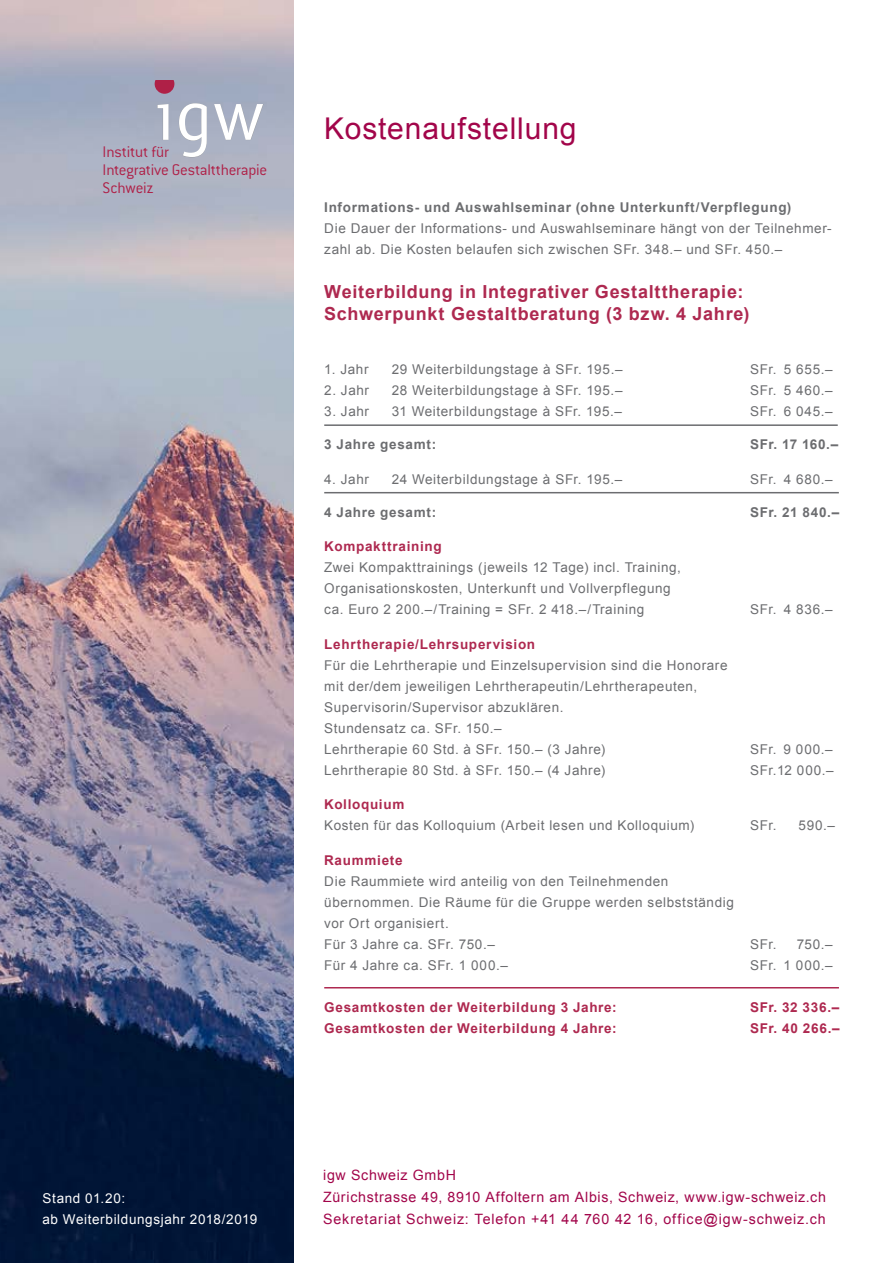
<style>
.page{position:relative;width:893px;height:1263px;background:#fff}
.page>*{position:absolute;margin:0;border:0;box-sizing:border-box;transform-origin:0 0}
.t1{font:30px "Arial";letter-spacing:.03em;color:#a2054a}
.t2{font:700 18px "Arial";letter-spacing:.04em;color:#ae2950}
.t3{font:300 16.95px/18.1px "Conduit ITC Std";letter-spacing:-.015em;color:#af2047}
.t4{font:14.25px/22.2px "Arial";letter-spacing:.05em;color:#a2054a}
.t5{font:13.5px/21px "Arial";letter-spacing:.045em;color:#6c6d70}
.t6{font:700 13.5px "Arial";letter-spacing:.055em;color:#ae2950}
.t7{font:700 13.5px "Arial";letter-spacing:.05em;color:#6c6d70}
.t8{font:13.5px "Arial";letter-spacing:.045em;color:#fff}
</style>
<div class="page">
<img style="left:0;top:0;width:293px;height:1263px">
<svg style="left:155px;top:81px;width:19px;height:13px"></svg>
<svg style="left:157px;top:104px;width:11px;height:36px"></svg>
<svg style="left:179px;top:103px;width:28px;height:54px"></svg>
<svg style="left:214px;top:104px;width:49px;height:36px"></svg>
<hr style="left:324px;top:424px;width:514px;height:2px;background:#6c6d70">
<hr style="left:324px;top:492px;width:515px;height:1px;background:#6c6d70">
<hr style="left:324px;top:987px;width:515px;height:1px;background:#ae2950">
<p class="t3" style="left:103px;top:142px;width:166px">Institut für<br>Integrative Gestalttherapie<br>Schweiz</p>
<p class="t8" style="left:43px;top:1189px;width:84px">Stand 01.20:</p>
<p class="t8" style="left:43px;top:1210px;width:216px">ab Weiterbildungsjahr 2018/2019</p>
<p class="t1" style="left:324px;top:109px;width:254px">Kostenaufstellung</p>
<p class="t7" style="left:324px;top:199px;width:469px">Informations- und Auswahlseminar (ohne Unterkunft/Verpflegung)</p>
<p class="t5" style="left:324px;top:218px;width:509px">Die Dauer der Informations- und Auswahlseminare hängt von der Teilnehmer-</p>
<p class="t5" style="left:324px;top:239px;width:460px">zahl ab. Die Kosten belaufen sich zwischen SFr. 348.– und SFr. 450.–</p>
<p class="t2" style="left:324px;top:279px;width:421px">Weiterbildung in Integrativer Gestalttherapie:</p>
<p class="t2" style="left:324px;top:302px;width:427px">Schwerpunkt Gestaltberatung (3 bzw. 4 Jahre)</p>
<p class="t5" style="left:324px;top:359px;width:46px">1. Jahr</p>
<p class="t5" style="left:392px;top:359px;width:232px">29 Weiterbildungstage à SFr. 195.–</p>
<p class="t5" style="left:750px;top:359px;width:84px">SFr. 5 655.–</p>
<p class="t5" style="left:324px;top:380px;width:46px">2. Jahr</p>
<p class="t5" style="left:392px;top:380px;width:232px">28 Weiterbildungstage à SFr. 195.–</p>
<p class="t5" style="left:750px;top:380px;width:84px">SFr. 5 460.–</p>
<p class="t5" style="left:324px;top:401px;width:46px">3. Jahr</p>
<p class="t5" style="left:392px;top:401px;width:232px">31 Weiterbildungstage à SFr. 195.–</p>
<p class="t5" style="left:750px;top:401px;width:84px">SFr. 6 045.–</p>
<p class="t7" style="left:324px;top:436px;width:113px">3 Jahre gesamt:</p>
<p class="t7" style="left:750px;top:436px;width:89px">SFr. 17 160.–</p>
<p class="t5" style="left:324px;top:469px;width:46px">4. Jahr</p>
<p class="t5" style="left:392px;top:469px;width:232px">24 Weiterbildungstage à SFr. 195.–</p>
<p class="t5" style="left:750px;top:469px;width:84px">SFr. 4 680.–</p>
<p class="t7" style="left:324px;top:503px;width:113px">4 Jahre gesamt:</p>
<p class="t7" style="left:750px;top:503px;width:91px">SFr. 21 840.–</p>
<p class="t6" style="left:324px;top:538px;width:119px">Kompakttraining</p>
<p class="t5" style="left:324px;top:557px;width:358px">Zwei Kompakttrainings (jeweils 12 Tage) incl. Training,<br>Organisationskosten, Unterkunft und Vollverpflegung</p>
<p class="t5" style="left:324px;top:599px;width:322px">ca. Euro 2 200.–/Training = SFr. 2 418.–/Training</p>
<p class="t5" style="left:750px;top:599px;width:84px">SFr. 4 836.–</p>
<p class="t6" style="left:324px;top:635px;width:212px">Lehrtherapie/Lehrsupervision</p>
<p class="t5" style="left:324px;top:655px;width:405px">Für die Lehrtherapie und Einzelsupervision sind die Honorare</p>
<p class="t5" style="left:324px;top:676px;width:375px">mit der/dem jeweiligen Lehrtherapeutin/Lehrtherapeuten,</p>
<p class="t5" style="left:324px;top:697px;width:241px">Supervisorin/Supervisor abzuklären.<br>Stundensatz ca. SFr. 150.–</p>
<p class="t5" style="left:324px;top:739px;width:283px">Lehrtherapie 60 Std. à SFr. 150.– (3 Jahre)</p>
<p class="t5" style="left:750px;top:739px;width:84px">SFr. 9 000.–</p>
<p class="t5" style="left:324px;top:760px;width:282px">Lehrtherapie 80 Std. à SFr. 150.– (4 Jahre)</p>
<p class="t5" style="left:750px;top:760px;width:85px">SFr.12 000.–</p>
<p class="t6" style="left:324px;top:796px;width:82px">Kolloquium</p>
<p class="t5" style="left:324px;top:815px;width:371px">Kosten für das Kolloquium (Arbeit lesen und Kolloquium)</p>
<p class="t5" style="left:750px;top:815px;width:28px">SFr.</p>
<p class="t5" style="left:798px;top:815px;width:38px">590.–</p>
<p class="t6" style="left:324px;top:851px;width:80px">Raummiete</p>
<p class="t5" style="left:324px;top:871px;width:411px">Die Raummiete wird anteilig von den Teilnehmenden übernommen. Die Räume für die Gruppe werden selbstständig</p>
<p class="t5" style="left:324px;top:913px;width:172px">vor Ort organisiert.<br>Für 3 Jahre ca. SFr. 750.–</p>
<p class="t5" style="left:750px;top:934px;width:28px">SFr.</p>
<p class="t5" style="left:797px;top:934px;width:38px">750.–</p>
<p class="t5" style="left:324px;top:955px;width:185px">Für 4 Jahre ca. SFr. 1 000.–</p>
<p class="t5" style="left:750px;top:955px;width:84px">SFr. 1 000.–</p>
<p class="t6" style="left:324px;top:998px;width:294px">Gesamtkosten der Weiterbildung 3 Jahre:</p>
<p class="t6" style="left:750px;top:998px;width:91px">SFr. 32 336.–</p>
<p class="t6" style="left:324px;top:1019px;width:294px">Gesamtkosten der Weiterbildung 4 Jahre:</p>
<p class="t6" style="left:750px;top:1019px;width:91px">SFr. 40 266.–</p>
<p class="t4" style="left:323px;top:1164px;width:134px">igw Schweiz GmbH</p>
<p class="t4" style="left:323px;top:1186px;width:504px">Zürichstrasse 49, 8910 Affoltern am Albis, Schweiz, www.igw-schweiz.ch<br>Sekretariat Schweiz: Telefon +41 44 760 42 16, office@igw-schweiz.ch</p>
</div>
